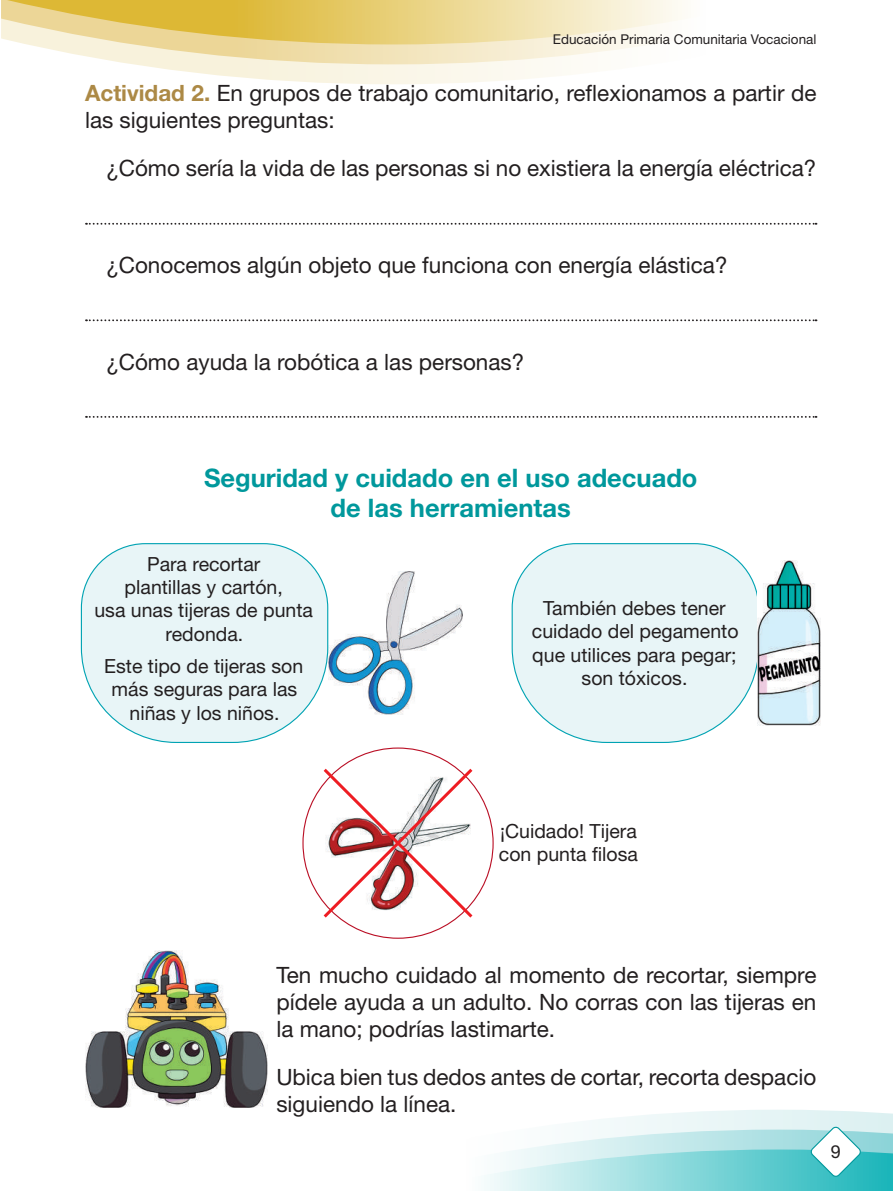
<style>
.page{position:relative;width:893px;height:1191px;background:#fff}
.page>*{position:absolute;margin:0;border:0;box-sizing:border-box;transform-origin:0 0}
.t1{font:700 25.5px/30.6px "Helvetica Neue LT Std";color:#00989c;text-align:center}
.t2{font:22.5px/27px "Helvetica Neue LT Std";color:#231f20}
.t3{font:19.5px/23.4px "Helvetica Neue LT Std";color:#231f20;text-align:center}
.t4{font:18px "Helvetica Neue LT Std";color:#231f20}
.t5{font:13.5px "Helvetica Neue LT Std";color:#231f20}
.s1{font-weight:700;color:#ac8945}
</style>
<div class="page">
<svg style="left:133px;top:64px;width:438px;height:20px;fill:#fbf7eb"></svg>
<svg style="left:26px;top:44px;width:625px;height:20px"></svg>
<svg style="left:1px;top:0;width:681px;height:44px;background:#ebd58b"></svg>
<svg style="left:484px;top:1110px;width:409px;height:81px"></svg>
<svg style="left:86px;top:223px;width:730px;height:2px"></svg>
<svg style="left:86px;top:319px;width:730px;height:2px"></svg>
<svg style="left:86px;top:416px;width:730px;height:2px"></svg>
<img style="left:329px;top:571px;width:133px;height:143px">
<svg style="left:80px;top:543px;width:249px;height:200px;background:#e7f4f6"></svg>
<svg style="left:511px;top:543px;width:249px;height:200px;background:#e6f4f6"></svg>
<img style="left:758px;top:560px;width:63px;height:165px">
<svg style="left:320px;top:765px;width:156px;height:155px"></svg>
<img style="left:85px;top:950px;width:183px;height:157px">
<p class="t5" style="left:553px;top:31px;width:265px">Educación Primaria Comunitaria Vocacional</p>
<p class="t2" style="left:85px;top:79px;width:733px"><span class="s1">Actividad 2.</span> En grupos de trabajo comunitario, reflexionamos a partir de las siguientes preguntas:</p>
<p class="t2" style="left:106px;top:155px;width:711px">¿Cómo sería la vida de las personas si no existiera la energía eléctrica?</p>
<p class="t2" style="left:106px;top:251px;width:623px">¿Conocemos algún objeto que funciona con energía elástica?</p>
<p class="t2" style="left:106px;top:348px;width:420px">¿Cómo ayuda la robótica a las personas?</p>
<p class="t1" style="left:204px;top:462px;width:495px">Seguridad y cuidado en el uso adecuado de las herramientas</p>
<p class="t3" style="left:94px;top:551px;width:220px">Para recortar<br>plantillas y cartón,<br>usa unas tijeras de punta redonda.</p>
<p class="t3" style="left:104px;top:654px;width:200px">Este tipo de tijeras son más seguras para las niñas y los niños.</p>
<p class="t3" style="left:532px;top:596px;width:208px">También debes tener cuidado del pegamento que utilices para pegar; son tóxicos.</p>
<p class="t3" style="left:499px;top:819px;width:141px;text-align:left">¡Cuidado! Tijera con punta filosa</p>
<p class="t2" style="left:276px;top:961px;width:541px;text-align:justify">Ten mucho cuidado al momento de recortar, siempre pídele ayuda a un adulto. No corras con las tijeras en la mano; podrías lastimarte.</p>
<p class="t2" style="left:276px;top:1063px;width:541px">Ubica bien tus dedos antes de cortar, recorta despacio siguiendo la línea.</p>
<p class="t4" style="left:831px;top:1141px;width:12px">9</p>
</div>
